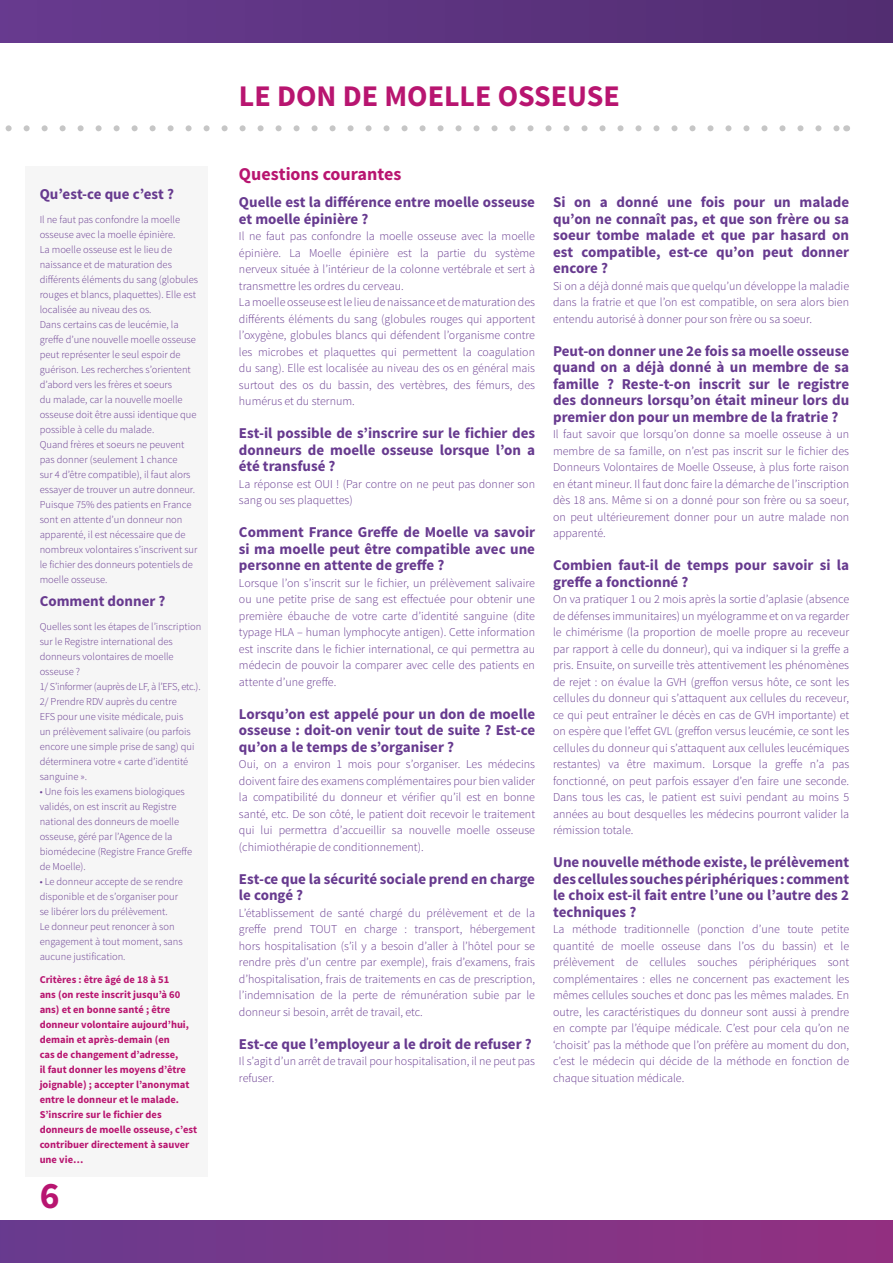
<style>
.page{position:relative;width:893px;height:1263px;background:#fff}
.page>*{position:absolute;margin:0;border:0;box-sizing:border-box;transform-origin:0 0}
.t1{font:700 37.5px "Source Sans Pro";color:#b81570}
.t2{font:700 30px "Source Sans Pro";color:#b81570}
.t3{font:700 18px "Source Sans Pro";color:#b81570}
.t4{font:700 15px/16.5px "Source Sans Pro";color:#673a8f;text-align:justify}
.t5{font:300 12px/16.5px "Source Sans Pro";color:#673a8f;text-align:justify}
.t6{font:300 10.5px/15px "Source Sans Pro";color:#673a8f}
.t7{font:700 10.5px/15px "Source Sans Pro";color:#b81570}
</style>
<div class="page">
<div style="left:0;top:0;width:893px;height:43px;background:linear-gradient(to right,#673a8f,#522d71)"></div>
<div style="left:0;top:1220px;width:893px;height:43px;background:linear-gradient(to right,#683b8f,#933080)"></div>
<div style="left:26px;top:167px;width:182px;height:1010px;background:#f6f6f6"></div>
<svg style="left:5px;top:125px;width:832px;height:6px"></svg>
<p class="t4" style="left:40px;top:187px;width:136px">Qu’est-ce que c’est ?</p>
<p class="t6" style="left:40px;top:212px;width:160px">Il ne faut pas confondre la moelle osseuse avec la moelle épinière.<br>La moelle osseuse est le lieu de naissance et de maturation des différents éléments du sang (globules rouges et blancs, plaquettes). Elle est localisée au niveau des os.<br>Dans certains cas de leucémie, la greffe d’une nouvelle moelle osseuse peut représenter le seul espoir de guérison. Les recherches s’orientent d’abord vers les frères et soeurs<br>du malade, car la nouvelle moelle osseuse doit être aussi identique que possible à celle du malade.<br>Quand frères et soeurs ne peuvent pas donner (seulement 1 chance<br>sur 4 d’être compatible), il faut alors essayer de trouver un autre donneur.<br>Puisque 75% des patients en France sont en attente d’un donneur non apparenté, il est nécessaire que de nombreux volontaires s’inscrivent sur le fichier des donneurs potentiels de moelle osseuse.</p>
<p class="t4" style="left:40px;top:594px;width:127px">Comment donner ?</p>
<p class="t6" style="left:40px;top:619px;width:163px">Quelles sont les étapes de l’inscription sur le Registre international des donneurs volontaires de moelle osseuse ?<br>1/ S’informer (auprès de LF, à l’EFS, etc.).<br>2/ Prendre RDV auprès du centre<br>EFS pour une visite médicale, puis<br>un prélèvement salivaire (ou parfois encore une simple prise de sang) qui déterminera votre « carte d’identité sanguine ».</p>
<p class="t6" style="left:40px;top:784px;width:154px">• Une fois les examens biologiques validés, on est inscrit au Registre national des donneurs de moelle osseuse, géré par l’Agence de la biomédecine (Registre France Greffe de Moelle).</p>
<p class="t6" style="left:40px;top:874px;width:145px">• Le donneur accepte de se rendre disponible et de s’organiser pour se libérer lors du prélèvement.<br>Le donneur peut renoncer à son engagement à tout moment, sans aucune justification.</p>
<p class="t7" style="left:40px;top:972px;width:159px">Critères : être âgé de 18 à 51<br>ans (on reste inscrit jusqu’à 60 ans) et en bonne santé ; être donneur volontaire aujourd’hui, demain et après-demain (en<br>cas de changement d’adresse,<br>il faut donner les moyens d’être joignable) ; accepter l’anonymat entre le donneur et le malade.<br>S’inscrire sur le fichier des donneurs de moelle osseuse, c’est contribuer directement à sauver une vie…</p>
<h1 class="t1" style="left:40px;top:1172px;width:21px">6</h1>
<h2 class="t2" style="left:239px;top:76px;width:382px">LE DON DE MOELLE OSSEUSE</h2>
<h3 class="t3" style="left:239px;top:163px;width:164px">Questions courantes</h3>
<p class="t4" style="left:239px;top:195px;width:298px">Quelle est la différence entre moelle osseuse et moelle épinière ?</p>
<p class="t5" style="left:239px;top:228px;width:298px;text-align:left">Il ne faut pas confondre la moelle osseuse avec la moelle épinière. La Moelle épinière est la partie du système nerveux située à l’intérieur de la colonne vertébrale et sert à transmettre les ordres du cerveau.<br>La moelle osseuse est le lieu de naissance et de maturation des différents éléments du sang (globules rouges qui apportent l’oxygène, globules blancs qui défendent l’organisme contre les microbes et plaquettes qui permettent la coagulation du sang). Elle est localisée au niveau des os en général mais surtout des os du bassin, des vertèbres, des fémurs, des humérus et du sternum.</p>
<p class="t4" style="left:239px;top:426px;width:298px">Est-il possible de s’inscrire sur le fichier des donneurs de moelle osseuse lorsque l’on a été transfusé ?</p>
<p class="t5" style="left:239px;top:476px;width:298px">La réponse est OUI ! (Par contre on ne peut pas donner son sang ou ses plaquettes)</p>
<p class="t4" style="left:239px;top:525px;width:298px">Comment France Greffe de Moelle va savoir si ma moelle peut être compatible avec une personne en attente de greffe ?</p>
<p class="t5" style="left:239px;top:575px;width:298px">Lorsque l’on s’inscrit sur le fichier, un prélèvement salivaire ou une petite prise de sang est effectuée pour obtenir une première ébauche de votre carte d’identité sanguine (dite typage HLA – human lymphocyte antigen). Cette information est inscrite dans le fichier international, ce qui permettra au médecin de pouvoir la comparer avec celle des patients en attente d’une greffe.</p>
<p class="t4" style="left:239px;top:706px;width:298px">Lorsqu’on est appelé pour un don de moelle osseuse : doit-on venir tout de suite ? Est-ce qu’on a le temps de s’organiser ?</p>
<p class="t5" style="left:239px;top:756px;width:298px">Oui, on a environ 1 mois pour s’organiser. Les médecins doivent faire des examens complémentaires pour bien valider la compatibilité du donneur et vérifier qu’il est en bonne santé, etc. De son côté, le patient doit recevoir le traitement qui lui permettra d’accueillir sa nouvelle moelle osseuse (chimiothérapie de conditionnement).</p>
<p class="t4" style="left:239px;top:871px;width:298px">Est-ce que la sécurité sociale prend en charge le congé ?</p>
<p class="t5" style="left:239px;top:905px;width:298px">L’établissement de santé chargé du prélèvement et de la greffe prend TOUT en charge : transport, hébergement hors hospitalisation (s’il y a besoin d’aller à l’hôtel pour se rendre près d’un centre par exemple), frais d’examens, frais d’hospitalisation, frais de traitements en cas de prescription, l’indemnisation de la perte de rémunération subie par le donneur si besoin, arrêt de travail, etc.</p>
<p class="t4" style="left:239px;top:1036px;width:294px">Est-ce que l’employeur a le droit de refuser ?</p>
<p class="t5" style="left:239px;top:1053px;width:298px">Il s’agit d’un arrêt de travail pour hospitalisation, il ne peut pas refuser.</p>
<p class="t4" style="left:553px;top:195px;width:298px">Si on a donné une fois pour un malade qu’on ne connaît pas, et que son frère ou sa soeur tombe malade et que par hasard on est compatible, est-ce qu’on peut donner encore ?</p>
<p class="t5" style="left:553px;top:278px;width:298px">Si on a déjà donné mais que quelqu’un développe la maladie dans la fratrie et que l’on est compatible, on sera alors bien entendu autorisé à donner pour son frère ou sa soeur.</p>
<p class="t4" style="left:553px;top:343px;width:298px">Peut-on donner une 2e fois sa moelle osseuse quand on a déjà donné à un membre de sa famille ? Reste-t-on inscrit sur le registre des donneurs lorsqu’on était mineur lors du premier don pour un membre de la fratrie ?</p>
<p class="t5" style="left:553px;top:426px;width:298px">Il faut savoir que lorsqu’on donne sa moelle osseuse à un membre de sa famille, on n’est pas inscrit sur le fichier des Donneurs Volontaires de Moelle Osseuse, à plus forte raison en étant mineur. Il faut donc faire la démarche de l’inscription dès 18 ans. Même si on a donné pour son frère ou sa soeur, on peut ultérieurement donner pour un autre malade non apparenté.</p>
<p class="t4" style="left:553px;top:558px;width:298px">Combien faut-il de temps pour savoir si la greffe a fonctionné ?</p>
<p class="t5" style="left:553px;top:591px;width:298px">On va pratiquer 1 ou 2 mois après la sortie d’aplasie (absence de défenses immunitaires) un myélogramme et on va regarder le chimérisme (la proportion de moelle propre au receveur par rapport à celle du donneur), qui va indiquer si la greffe a pris. Ensuite, on surveille très attentivement les phénomènes de rejet : on évalue la GVH (greffon versus hôte, ce sont les cellules du donneur qui s’attaquent aux cellules du receveur, ce qui peut entraîner le décès en cas de GVH importante) et on espère que l’effet GVL (greffon versus leucémie, ce sont les cellules du donneur qui s’attaquent aux cellules leucémiques restantes) va être maximum. Lorsque la greffe n’a pas fonctionné, on peut parfois essayer d’en faire une seconde.<br>Dans tous les cas, le patient est suivi pendant au moins 5 années au bout desquelles les médecins pourront valider la rémission totale.</p>
<p class="t4" style="left:553px;top:855px;width:298px">Une nouvelle méthode existe, le prélèvement des cellules souches périphériques : comment le choix est-il fait entre l’une ou l’autre des 2 techniques ?</p>
<p class="t5" style="left:553px;top:921px;width:298px">La méthode traditionnelle (ponction d’une toute petite quantité de moelle osseuse dans l’os du bassin) et le prélèvement de cellules souches périphériques sont complémentaires : elles ne concernent pas exactement les mêmes cellules souches et donc pas les mêmes malades. En outre, les caractéristiques du donneur sont aussi à prendre en compte par l’équipe médicale. C’est pour cela qu’on ne ‘choisit’ pas la méthode que l’on préfère au moment du don, c’est le médecin qui décide de la méthode en fonction de chaque situation médicale.</p>
</div>
